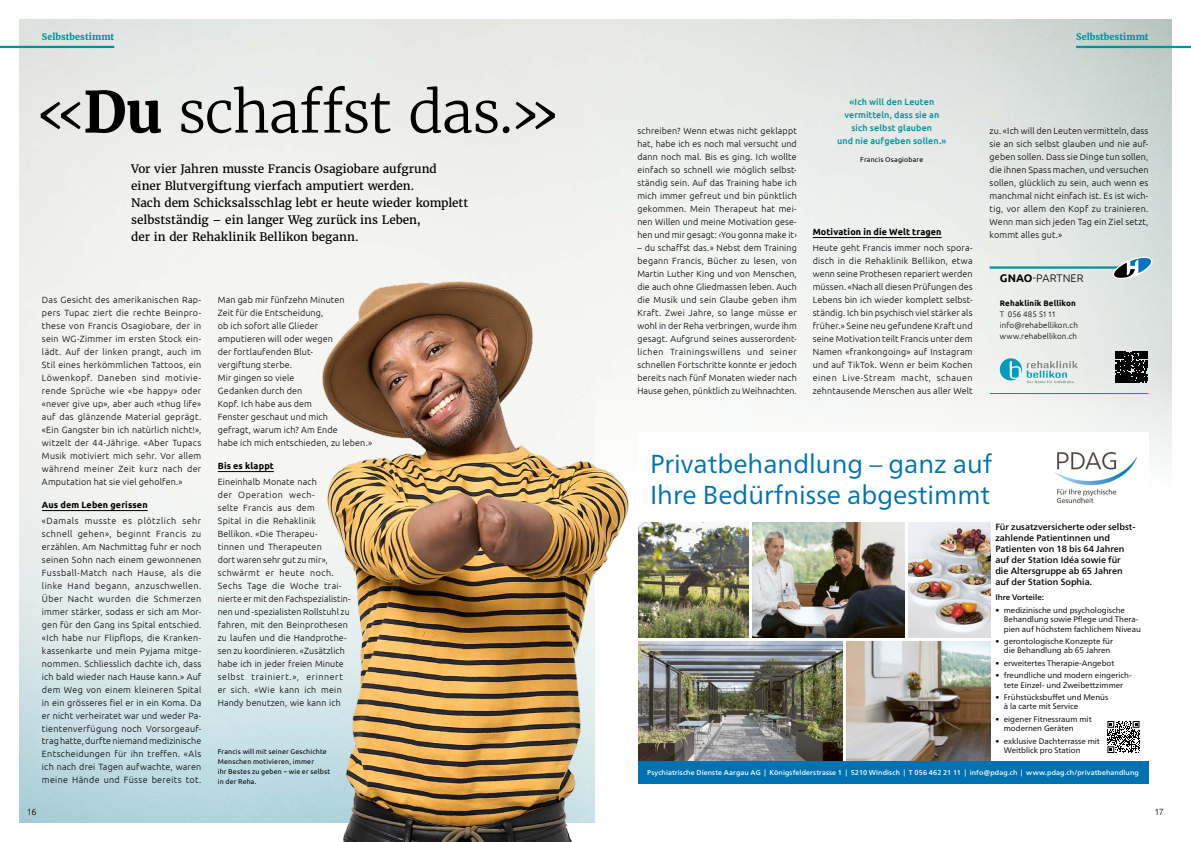
<style>
.page{position:relative;width:1191px;height:842px;background:#fff}
.page>*{position:absolute;margin:0;border:0;box-sizing:border-box;transform-origin:0 0}
.t1{font:300 56.6px "Merriweather";letter-spacing:-.015em;color:#000}
.t2{font:26px/31.2px "Frutiger Neue LT Pro";color:#0072b1}
.t3{font:11.5px/17px "Merriweather";color:#000}
.t4{font:300 11px "Ubuntu";letter-spacing:.005em;color:#000}
.t5{font:300 9px/13px "Ubuntu";letter-spacing:.015em;color:#000;text-align:justify}
.t6{font:500 9px/11px "Frutiger Neue LT Pro";color:#000}
.t7{font:500 9px/13px "Ubuntu";letter-spacing:.01em;color:#00929e;text-align:center}
.t8{font:700 9px "Ubuntu";letter-spacing:.015em;color:#000}
.t9{font:700 9px "Merriweather";letter-spacing:.005em;color:#00929e}
.t10{font:8px/9.5px "Frutiger Neue LT Pro";color:#000}
.t11{font:300 8px/11px "Ubuntu";letter-spacing:.015em;color:#000}
.t12{font:700 8px "Ubuntu";letter-spacing:.02em;color:#000}
.t13{font:500 8px "Frutiger Neue LT Pro";color:#000}
.t14{font:500 7px "Frutiger Neue LT Pro";letter-spacing:.015em;color:#fff}
.t15{font:7px/10px "Ubuntu";letter-spacing:.025em;color:#000}
.s1{font-weight:700}
</style>
<div class="page">
<img style="left:20px;top:20px;width:1151px;height:802px">
<svg style="left:634px;top:366px;width:538px;height:456px"></svg>
<img style="left:253px;top:259px;width:381px;height:583px">
<hr style="left:989px;top:266px;width:152px;height:3px;background:#00929e">
<svg style="left:1111px;top:256px;width:43px;height:24px"></svg>
<hr style="left:989px;top:393px;width:159px;height:1px;background:#00929e">
<svg style="left:999px;top:358px;width:78px;height:25px;background:#aed3d6"></svg>
<svg style="left:1114px;top:350px;width:34px;height:34px"></svg>
<svg style="left:1115px;top:351px;width:32px;height:32px"></svg>
<hr style="left:42px;top:510px;width:106px;height:1px;background:#000">
<hr style="left:0;top:46px;width:114px;height:2px;background:#00929e">
<hr style="left:1076px;top:46px;width:115px;height:2px;background:#00929e">
<hr style="left:812px;top:237px;width:129px;height:1px;background:#000">
<hr style="left:218px;top:471px;width:56px;height:1px;background:#000">
<div style="left:638px;top:432px;width:510px;height:351px;background:#fff"></div>
<img style="left:908px;top:523px;width:82px;height:115px">
<img style="left:1054px;top:452px;width:82px;height:50px">
<img style="left:638px;top:523px;width:110px;height:115px">
<img style="left:638px;top:642px;width:204px;height:119px">
<img style="left:752px;top:523px;width:152px;height:115px">
<img style="left:846px;top:642px;width:144px;height:119px">
<div style="left:638px;top:761px;width:510px;height:22px;background:#0072b1"></div>
<svg style="left:1108px;top:721px;width:32px;height:33px"></svg>
<svg style="left:1107px;top:721px;width:32px;height:32px"></svg>
<p class="t9" style="left:42px;top:31px;width:74px">Selbstbestimmt</p>
<p class="t9" style="left:1076px;top:31px;width:74px">Selbstbestimmt</p>
<h1 class="t1" style="left:34px;top:74px;width:529px">«<span class="s1">Du</span> schaffst das.»</h1>
<p class="t3" style="left:131px;top:160px;width:338px">Vor vier Jahren musste Francis Osagiobare aufgrund einer Blutvergiftung vierfach amputiert werden.<br>Nach dem Schicksalsschlag lebt er heute wieder komplett selbstständig – ein langer Weg zurück ins Leben,<br>der in der Rehaklinik Bellikon begann.</p>
<p class="t5" style="left:42px;top:293px;width:161px">Das Gesicht des amerikanischen Rap&shy;pers Tupac ziert die rechte Beinpro&shy;these von Francis Osagiobare, der in sein WG-Zimmer im ersten Stock ein&shy;lädt. Auf der linken prangt, auch im Stil eines herkömmlichen Tattoos, ein Löwenkopf. Daneben sind motivie&shy;rende Sprüche wie «be happy» oder «never give up», aber auch «thug life» auf das glänzende Material geprägt. «Ein Gangster bin ich natürlich nicht!», witzelt der 44-Jährige. «Aber Tupacs Musik motiviert mich sehr. Vor allem während meiner Zeit kurz nach der Amputation hat sie viel geholfen.»</p>
<p class="t8" style="left:42px;top:499px;width:107px">Aus dem Leben gerissen</p>
<p class="t5" style="left:42px;top:514px;width:161px">«Damals musste es plötzlich sehr schnell gehen», beginnt Francis zu erzählen. Am Nachmittag fuhr er noch seinen Sohn nach einem gewonnenen Fussball-Match nach Hause, als die linke Hand begann, anzuschwellen.<br>Über Nacht wurden die Schmerzen immer stärker, sodass er sich am Mor&shy;gen für den Gang ins Spital entschied. «Ich habe nur Flipflops, die Kranken&shy;kassenkarte und mein Pyjama mitge&shy;nommen. Schliesslich dachte ich, dass ich bald wieder nach Hause kann.» Auf dem Weg von einem kleineren Spital in ein grösseres fiel er in ein Koma. Da er nicht verheiratet war und weder Pa&shy;tientenverfügung noch Vorsorgeauf&shy;trag hatte, durfte niemand medizinische Entscheidungen für ihn treffen. «Als ich nach drei Tagen aufwachte, waren meine Hände und Füsse bereits tot.</p>
<p class="t5" style="left:218px;top:293px;width:156px;text-align:left">Man gab mir fünfzehn Minuten<br>Zeit für die Entscheidung,<br>ob ich sofort alle Glieder<br>amputieren will oder wegen<br>der fortlaufenden Blut-<br>vergiftung sterbe.<br>Mir gingen so viele<br>Gedanken durch den<br>Kopf. Ich habe aus dem<br>Fenster geschaut und mich<br>gefragt, warum ich? Am Ende<br>habe ich mich entschieden, zu leben.»</p>
<p class="t8" style="left:218px;top:460px;width:58px">Bis es klappt</p>
<p class="t5" style="left:218px;top:475px;width:135px;text-align:left">Eineinhalb Monate nach<br>der Operation wech-<br>selte Francis aus dem<br>Spital in die Rehaklinik<br>Bellikon. «Die Therapeu-<br>tinnen und Therapeuten<br>dort waren sehr gut zu mir», schwärmt er heute noch.<br>Sechs Tage die Woche trai&shy;nierte er mit den Fachspezialistin&shy;nen und -spezialisten Rollstuhl zu fahren, mit den Beinprothesen zu laufen und die Handprothe&shy;sen zu koordinieren. «Zusätzlich habe ich in jeder freien Minute selbst trainiert.», erinnert er sich. «Wie kann ich mein<br>Handy benutzen, wie kann ich</p>
<p class="t15" style="left:218px;top:746px;width:114px">Francis will mit seiner Geschichte<br>Menschen motivieren, immer<br>ihr Bestes zu geben – wie er selbst in der Reha.</p>
<p class="t5" style="left:637px;top:124px;width:161px">schreiben? Wenn etwas nicht geklappt hat, habe ich es noch mal versucht und dann noch mal. Bis es ging. Ich wollte einfach so schnell wie möglich selbst&shy;ständig sein. Auf das Training habe ich mich immer gefreut und bin pünktlich gekommen. Mein Therapeut hat mei&shy;nen Willen und meine Motivation gese&shy;hen und mir gesagt: ‹You gonna make it›</p>
<p class="t5" style="left:637px;top:241px;width:161px">– du schaffst das.» Nebst dem Training begann Francis, Bücher zu lesen, von Martin Luther King und von Menschen, die auch ohne Gliedmassen leben. Auch die Musik und sein Glaube geben ihm Kraft. Zwei Jahre, so lange müsse er wohl in der Reha verbringen, wurde ihm gesagt. Aufgrund seines ausserordent&shy;lichen Trainingswillens und seiner schnellen Fortschritte konnte er jedoch bereits nach fünf Monaten wieder nach Hause gehen, pünktlich zu Weihnachten.</p>
<p class="t7" style="left:837px;top:95px;width:111px">«Ich will den Leuten vermitteln, dass sie an sich selbst glauben<br>und nie aufgeben sollen.»</p>
<p class="t15" style="left:860px;top:154px;width:65px">Francis Osagiobare</p>
<p class="t8" style="left:812px;top:226px;width:130px">Motivation in die Welt tragen</p>
<p class="t5" style="left:812px;top:241px;width:161px">Heute geht Francis immer noch spora&shy;disch in die Rehaklinik Bellikon, etwa wenn seine Prothesen repariert werden müssen. «Nach all diesen Prüfungen des Lebens bin ich wieder komplett selbst&shy;ständig. Ich bin psychisch viel stärker als früher.» Seine neu gefundene Kraft und seine Motivation teilt Francis unter dem Namen «frankongoing» auf Instagram und auf TikTok. Wenn er beim Kochen einen Live-Stream macht, schauen zehntausende Menschen aus aller Welt</p>
<p class="t5" style="left:989px;top:124px;width:160px">zu. «Ich will den Leuten vermitteln, dass sie an sich selbst glauben und nie auf&shy;geben sollen. Dass sie Dinge tun sollen, die ihnen Spass machen, und versuchen sollen, glücklich zu sein, auch wenn es manchmal nicht einfach ist. Es ist wich&shy;tig, vor allem den Kopf zu trainieren.<br>Wenn man sich jeden Tag ein Ziel setzt, kommt alles gut.»</p>
<p class="t4" style="left:999px;top:271px;width:85px"><span class="s1">GNAO</span>-PARTNER</p>
<p class="t12" style="left:999px;top:298px;width:78px">Rehaklinik Bellikon</p>
<p class="t11" style="left:999px;top:308px;width:79px">T 056 485 51 11 info@rehabellikon.ch www.rehabellikon.ch</p>
<h2 class="t2" style="left:650px;top:448px;width:344px">Privatbehandlung – ganz auf<br>Ihre Bedürfnisse abgestimmt</h2>
<p class="t6" style="left:995px;top:521px;width:142px">Für zusatzversicherte oder selbst&shy;zahlende Patientinnen und<br>Patienten von 18 bis 64 Jahren auf der Station Idéa sowie für die Altersgruppe ab 65 Jahren auf der Station Sophia.</p>
<p class="t13" style="left:995px;top:593px;width:50px">Ihre Vorteile:</p>
<p class="t10" style="left:1003px;top:605px;width:139px;text-indent:-9px">• medizinische und psychologische<br>Behandlung sowie Pflege und Thera&shy;pien auf höchstem fachlichem Niveau</p>
<p class="t10" style="left:1003px;top:636px;width:111px;text-indent:-9px">• gerontologische Konzepte für die Behandlung ab 65 Jahren</p>
<p class="t10" style="left:995px;top:658px;width:121px">• erweitertes Therapie-Angebot</p>
<p class="t10" style="left:995px;top:670px;width:138px;text-align:center">• freundliche und modern eingerich&shy;tete Einzel- und Zweibettzimmer</p>
<p class="t10" style="left:1003px;top:692px;width:106px;text-indent:-9px">• Frühstücksbuffet und Menüs à la carte mit Service</p>
<p class="t10" style="left:1003px;top:714px;width:89px;text-indent:-9px">• eigener Fitnessraum mit modernen Geräten</p>
<p class="t10" style="left:1003px;top:736px;width:98px;text-indent:-9px">• exklusive Dachterrasse mit<br>Weitblick pro Station</p>
<p class="t14" style="left:647px;top:768px;width:493px">Psychiatrische Dienste Aargau AG | Königsfelderstrasse 1 | 5210 Windisch | T 056 462 21 11 | info@pdag.ch | www.pdag.ch/privatbehandlung</p>
<p class="t5" style="left:27px;top:805px;width:11px">16</p>
<p class="t5" style="left:1154px;top:805px;width:11px">17</p>
</div>
